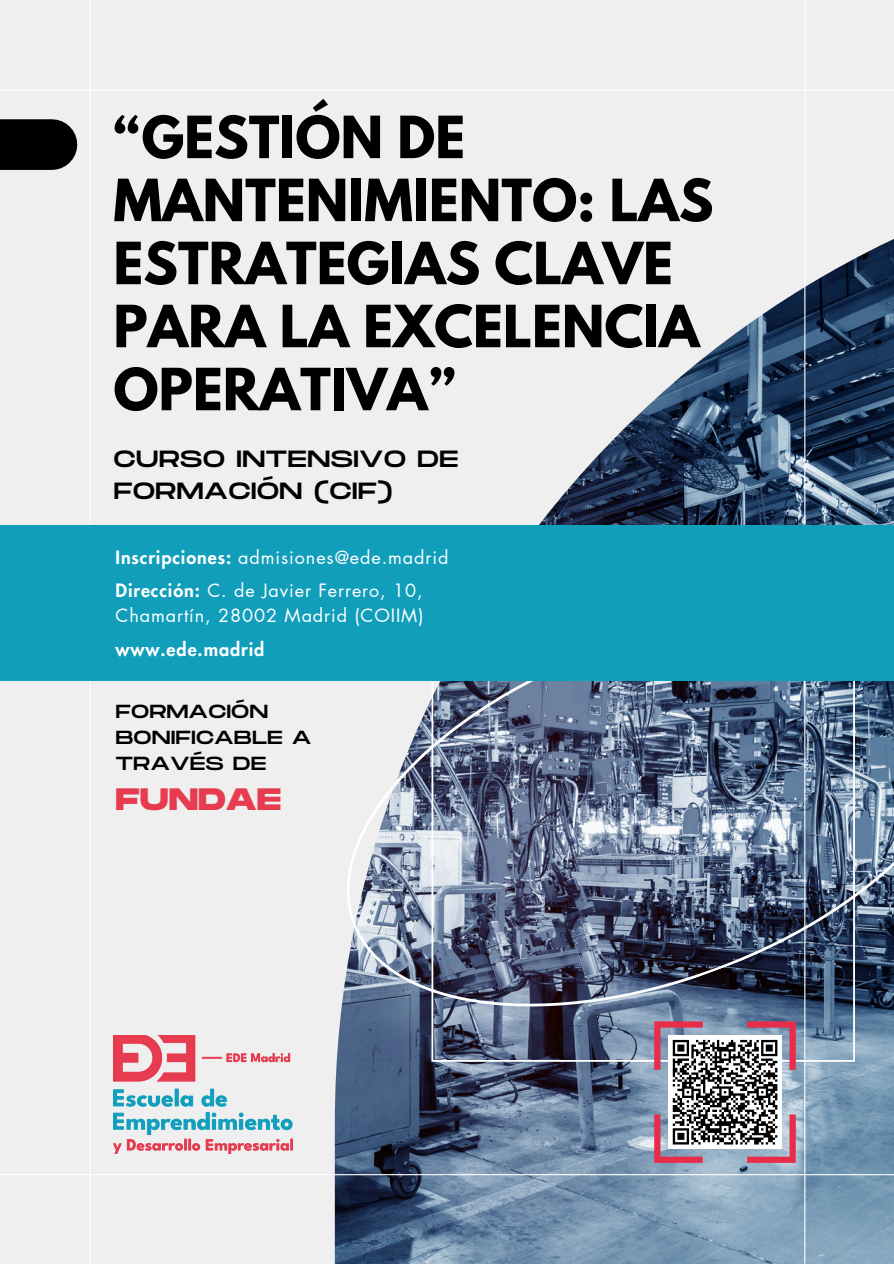
<style>
.page{position:relative;width:894px;height:1264px;background:#fff}
.page>*{position:absolute;margin:0;border:0;box-sizing:border-box;transform-origin:0 0}
.t1{font:700 51.45px/63px "League Spartan";color:#000}
.t2{font:700 30.9px "Monument Extended";color:#e73b50}
.t3{font:23.4px/32.7px "Monument Extended";color:#000}
.t4{font:18.9px/25.8px "Monument Extended";color:#000}
.t5{font:18px/24.8px "Futura LT Pro";letter-spacing:.05em;color:#fff}
.t6{font:800 18px "Futura LT Pro";letter-spacing:.05em;color:#fff}
.s1{font-weight:800}
</style>
<div class="page">
<div style="left:0;top:0;width:893px;height:1263px;background:#efefef"></div>
<img style="left:335px;top:239px;width:558px;height:1024px">
<svg style="left:293px;top:680px;width:600px;height:404px"></svg>
<div style="left:0;top:119px;width:52px;height:51px;background:#000"></div>
<hr style="left:89px;top:0;width:1px;height:1263px;background:#fff">
<hr style="left:804px;top:0;width:1px;height:1263px;background:#fff">
<hr style="left:0;top:89px;width:893px;height:1px;background:#fff">
<hr style="left:0;top:1174px;width:893px;height:1px;background:#fff">
<img style="left:113px;top:1035px;width:179px;height:118px">
<svg style="left:654px;top:1021px;width:141px;height:141px"></svg>
<div style="left:0;top:525px;width:893px;height:155px;background:#109ebb"></div>
<p class="t1" style="left:113px;top:112px;width:601px">“GESTIÓN DE<br>MANTENIMIENTO: LAS<br>ESTRATEGIAS CLAVE<br>PARA LA EXCELENCIA<br>OPERATIVA”</p>
<p class="t3" style="left:113px;top:443px;width:346px">CURSO INTENSIVO DE<br>FORMACIÓN (CIF)</p>
<p class="t5" style="left:115px;top:545px;width:334px"><span class="s1">Inscripciones:</span> admisiones@ede.madrid</p>
<p class="t5" style="left:115px;top:579px;width:309px"><span class="s1">Dirección:</span> C. de Javier Ferrero, 10,<br>Chamartín, 28002 Madrid (COIIM)</p>
<h1 class="t6" style="left:115px;top:641px;width:150px">www.ede.madrid</h1>
<p class="t4" style="left:115px;top:699px;width:197px">FORMACIÓN<br>BONIFICABLE A<br>TRAVÉS DE</p>
<p class="t2" style="left:115px;top:781px;width:167px">FUNDAE</p>
</div>
